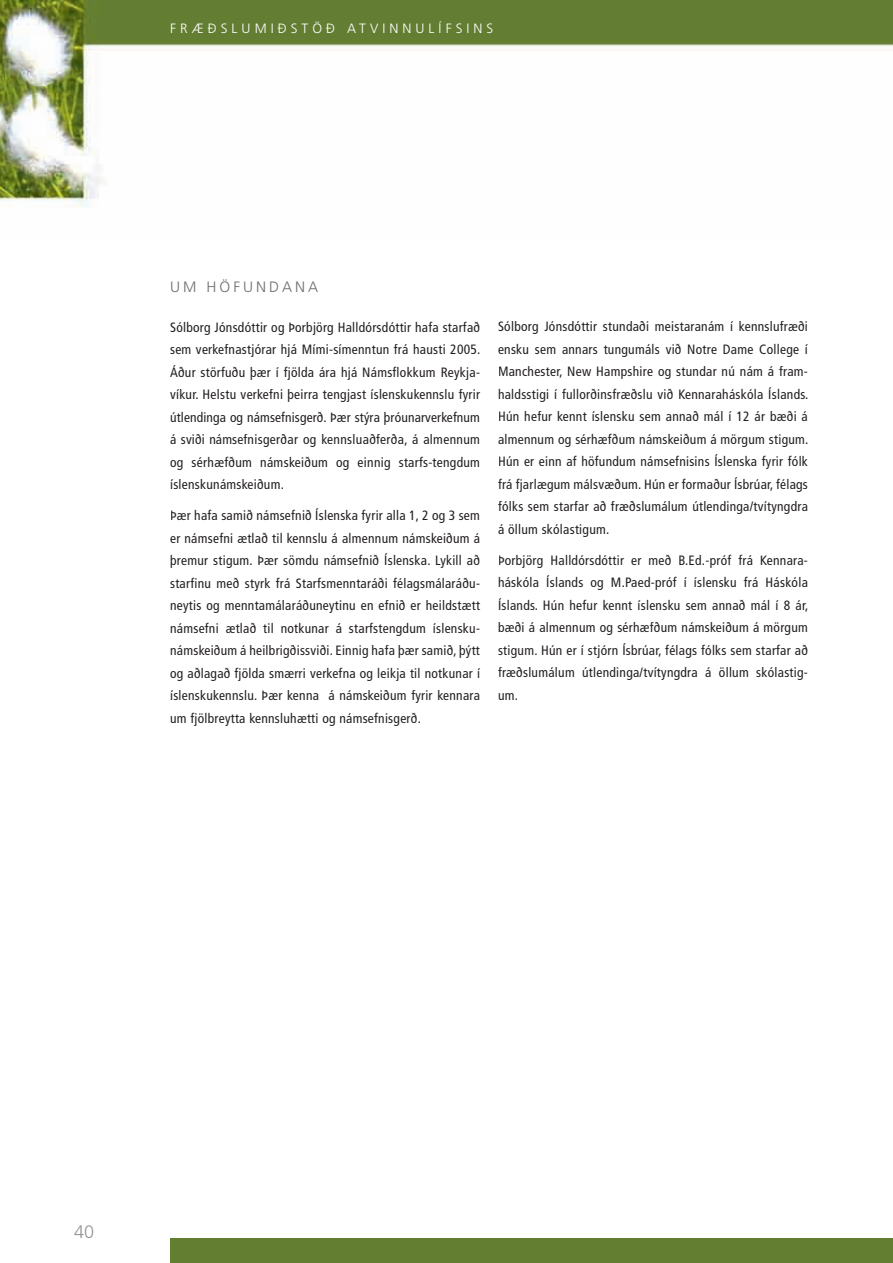
<style>
.page{position:relative;width:893px;height:1263px;background:#fff}
.page>*{position:absolute;margin:0;border:0;box-sizing:border-box;transform-origin:0 0}
.t1{font:300 18px "Frutiger";color:#939598}
.t2{font:300 15px "Frutiger";letter-spacing:.2em;color:#6c6d70}
.t3{font:condensed 13.5px/22.5px "Frutiger";letter-spacing:.02em;color:#231f20;text-align:justify}
.t4{font:300 13.5px "Frutiger";letter-spacing:.3em;color:#fff}
</style>
<div class="page">
<div style="left:171px;top:1238px;width:722px;height:25px;background:#647e31"></div>
<img style="left:0;top:0;width:889px;height:208px">
<img style="left:889px;top:0;width:4px;height:50px">
<p class="t4" style="left:170px;top:21px;width:325px">FRÆÐSLUMIÐSTÖÐ ATVINNULÍFSINS</p>
<p class="t2" style="left:170px;top:279px;width:150px">UM HÖFUNDANA</p>
<p class="t3" style="left:170px;top:316px;width:312px">Sólborg Jónsdóttir og Þorbjörg Halldórsdóttir hafa starfað sem verkefnastjórar hjá Mími-símenntun frá hausti 2005.<br>Áður störfuðu þær í fjölda ára hjá Námsflokkum Reykja&shy;víkur. Helstu verkefni þeirra tengjast íslenskukennslu fyrir útlendinga og námsefnisgerð. Þær stýra þróunarverkefnum á sviði námsefnisgerðar og kennsluaðferða, á almennum og sérhæfðum námskeiðum og einnig starfs-tengdum íslenskunámskeiðum.</p>
<p class="t3" style="left:170px;top:505px;width:311px">Þær hafa samið námsefnið Íslenska fyrir alla 1, 2 og 3 sem er námsefni ætlað til kennslu á almennum námskeiðum á þremur stigum. Þær sömdu námsefnið Íslenska. Lykill að starfinu með styrk frá Starfsmenntaráði félagsmálaráðu&shy;neytis og menntamálaráðuneytinu en efnið er heildstætt námsefni ætlað til notkunar á starfstengdum íslensku&shy;námskeiðum á heilbrigðissviði. Einnig hafa þær samið, þýtt og aðlagað fjölda smærri verkefna og leikja til notkunar í íslenskukennslu. Þær kenna á námskeiðum fyrir kennara um fjölbreytta kennsluhætti og námsefnisgerð.</p>
<p class="t3" style="left:498px;top:315px;width:312px">Sólborg Jónsdóttir stundaði meistaranám í kennslufræði ensku sem annars tungumáls við Notre Dame College í Manchester, New Hampshire og stundar nú nám á fram&shy;haldsstigi í fullorðinsfræðslu við Kennaraháskóla Íslands.<br>Hún hefur kennt íslensku sem annað mál í 12 ár bæði á almennum og sérhæfðum námskeiðum á mörgum stigum.<br>Hún er einn af höfundum námsefnisins Íslenska fyrir fólk frá fjarlægum málsvæðum. Hún er formaður Ísbrúar, félags fólks sem starfar að fræðslumálum útlendinga/tvítyngdra á öllum skólastigum.</p>
<p class="t3" style="left:498px;top:549px;width:312px">Þorbjörg Halldórsdóttir er með B.Ed.-próf frá Kennara&shy;háskóla Íslands og M.Paed-próf í íslensku frá Háskóla Íslands. Hún hefur kennt íslensku sem annað mál í 8 ár, bæði á almennum og sérhæfðum námskeiðum á mörgum stigum. Hún er í stjórn Ísbrúar, félags fólks sem starfar að fræðslumálum útlendinga/tvítyngdra á öllum skólastig&shy;um.</p>
<h1 class="t1" style="left:74px;top:1222px;width:22px">40</h1>
</div>
